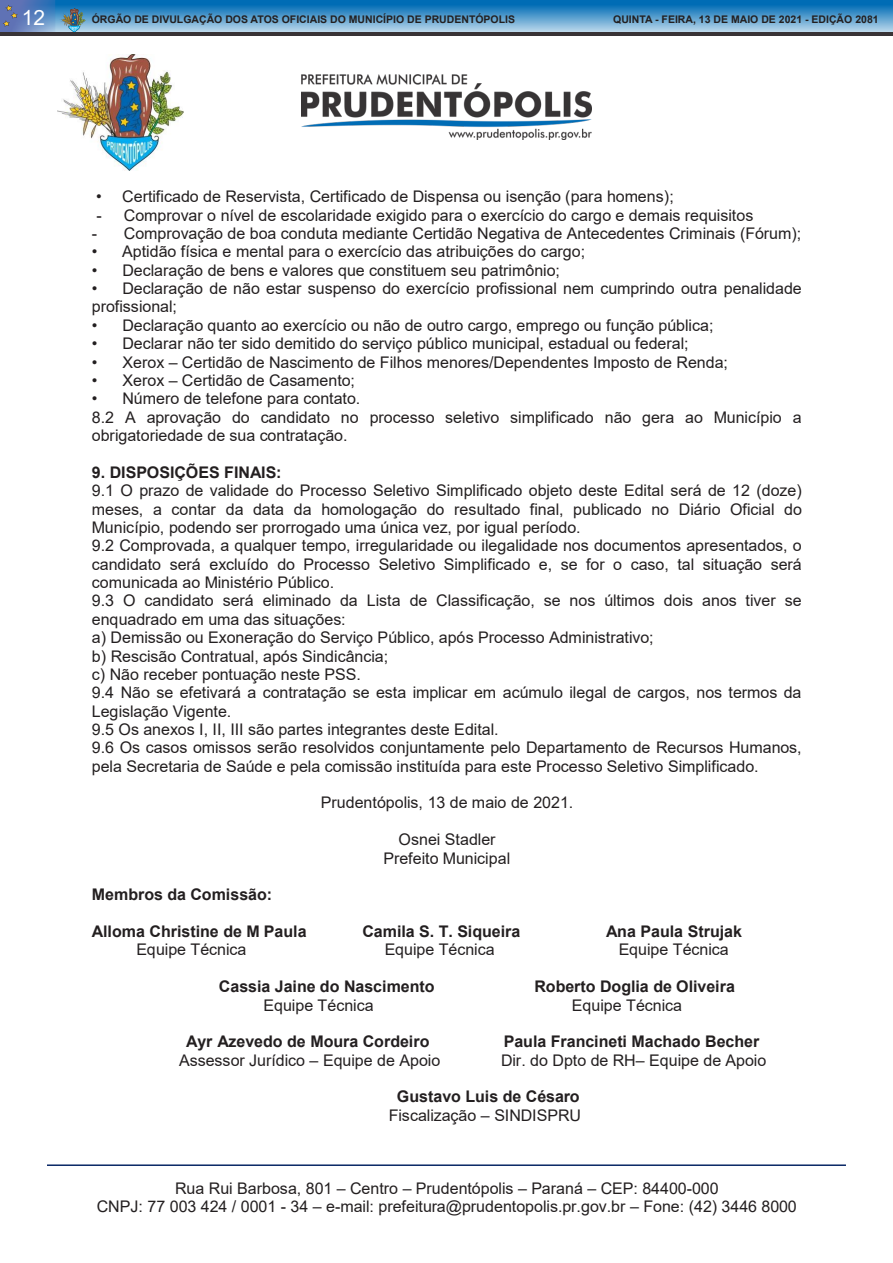
<style>
.page{position:relative;width:893px;height:1263px;background:#fff}
.page>*{position:absolute;margin:0;border:0;box-sizing:border-box;transform-origin:0 0}
.t1{font:21px "Arial";color:#fff}
.t2{font:16.05px/18.5px "Arial";color:#231f20;text-align:center}
.t3{font:700 16.05px "Arial";color:#231f20}
.t4{font:700 10.5px "Arial";color:#231f20}
.s1{font-style:inherit}
.s2{font-weight:700}
</style>
<div class="page">
<img style="left:56px;top:0;width:837px;height:32px">
<img style="left:0;top:0;width:56px;height:32px">
<svg style="left:3px;top:5px;width:15px;height:22px"></svg>
<svg style="left:59px;top:8px;width:27px;height:24px"></svg>
<hr style="left:0;top:32px;width:893px;height:4px;background:#383336">
<img style="left:302px;top:74px;width:290px;height:66px">
<img style="left:58px;top:54px;width:125px;height:117px">
<hr style="left:47px;top:1164px;width:799px;height:2px;background:#002060">
<h1 class="t1" style="left:22px;top:3px;width:25px">12</h1>
<p class="t4" style="left:92px;top:12px;width:425px">ÓRGÃO DE DIVULGAÇÃO DOS ATOS OFICIAIS DO MUNICÍPIO DE PRUDENTÓPOLIS</p>
<p class="t4" style="left:613px;top:12px;width:267px">QUINTA - FEIRA, 13 DE MAIO DE 2021 - EDIÇÃO 2081</p>
<p class="t2" style="left:96px;top:187px;width:579px"><span class="s1">•</span> Certificado de Reservista, Certificado de Dispensa ou isenção (para homens);</p>
<p class="t2" style="left:96px;top:206px;width:658px">- Comprovar o nível de escolaridade exigido para o exercício do cargo e demais requisitos</p>
<p class="t2" style="left:92px;top:224px;width:711px">- Comprovação de boa conduta mediante Certidão Negativa de Antecedentes Criminais (Fórum);</p>
<p class="t2" style="left:92px;top:242px;width:495px"><span class="s1">•</span> Aptidão física e mental para o exercício das atribuições do cargo;</p>
<p class="t2" style="left:92px;top:261px;width:470px"><span class="s1">•</span> Declaração de bens e valores que constituem seu patrimônio;</p>
<p class="t2" style="left:92px;top:279px;width:712px;text-align:left"><span class="s1">•</span> Declaração de não estar suspenso do exercício profissional nem cumprindo outra penalidade profissional;</p>
<p class="t2" style="left:92px;top:316px;width:623px"><span class="s1">•</span> Declaração quanto ao exercício ou não de outro cargo, emprego ou função pública;</p>
<p class="t2" style="left:92px;top:334px;width:598px"><span class="s1">•</span> Declarar não ter sido demitido do serviço público municipal, estadual ou federal;</p>
<p class="t2" style="left:92px;top:353px;width:638px"><span class="s1">•</span> Xerox <span class="s1">–</span> Certidão de Nascimento de Filhos menores/Dependentes Imposto de Renda;</p>
<p class="t2" style="left:92px;top:371px;width:265px"><span class="s1">•</span> Xerox <span class="s1">–</span> Certidão de Casamento;</p>
<p class="t2" style="left:92px;top:389px;width:711px;text-align:left"><span class="s1">•</span> Número de telefone para contato.<br>8.2 A aprovação do candidato no processo seletivo simplificado não gera ao Município a obrigatoriedade de sua contratação.</p>
<p class="t2" style="left:92px;top:463px;width:712px;text-align:left"><span class="s2">9. DISPOSIÇÕES FINAIS:<br></span>9.1 O prazo de validade do Processo Seletivo Simplificado objeto deste Edital será de 12 (doze) meses, a contar da data da homologação do resultado final, publicado no Diário Oficial do Município, podendo ser prorrogado uma única vez, por igual período.<br>9.2 Comprovada, a qualquer tempo, irregularidade ou ilegalidade nos documentos apresentados, o candidato será excluído do Processo Seletivo Simplificado e, se for o caso, tal situação será comunicada ao Ministério Público.<br>9.3 O candidato será eliminado da Lista de Classificação, se nos últimos dois anos tiver se enquadrado em uma das situações:<br>a) Demissão ou Exoneração do Serviço Público, após Processo Administrativo;<br>b) Rescisão Contratual, após Sindicância;<br>c) Não receber pontuação neste PSS.<br>9.4 Não se efetivará a contratação se esta implicar em acúmulo ilegal de cargos, nos termos da Legislação Vigente.<br>9.5 Os anexos I, II, III são partes integrantes deste Edital.<br>9.6 Os casos omissos serão resolvidos conjuntamente pelo Departamento de Recursos Humanos, pela Secretaria de Saúde e pela comissão instituída para este Processo Seletivo Simplificado.</p>
<p class="t2" style="left:321px;top:793px;width:254px">Prudentópolis, 13 de maio de 2021.</p>
<p class="t2" style="left:383px;top:830px;width:128px">Osnei Stadler<br>Prefeito Municipal</p>
<p class="t3" style="left:92px;top:883px;width:182px">Membros da Comissão:</p>
<p class="t3" style="left:92px;top:920px;width:216px">Alloma Christine de M Paula</p>
<p class="t3" style="left:362px;top:920px;width:159px">Camila S. T. Siqueira</p>
<p class="t3" style="left:606px;top:920px;width:137px">Ana Paula Strujak</p>
<p class="t2" style="left:137px;top:940px;width:111px">Equipe Técnica</p>
<p class="t2" style="left:385px;top:940px;width:111px">Equipe Técnica</p>
<p class="t2" style="left:619px;top:940px;width:112px">Equipe Técnica</p>
<p class="t3" style="left:219px;top:975px;width:217px">Cassia Jaine do Nascimento</p>
<p class="t3" style="left:534px;top:975px;width:202px">Roberto Doglia de Oliveira</p>
<p class="t2" style="left:263px;top:995px;width:112px">Equipe Técnica</p>
<p class="t2" style="left:572px;top:995px;width:112px">Equipe Técnica</p>
<p class="t3" style="left:186px;top:1030px;width:245px">Ayr Azevedo de Moura Cordeiro</p>
<p class="t3" style="left:504px;top:1030px;width:257px">Paula Francineti Machado Becher</p>
<p class="t2" style="left:179px;top:1051px;width:263px">Assessor Jurídico <span class="s1">–</span> Equipe de Apoio</p>
<p class="t2" style="left:501px;top:1051px;width:267px">Dir. do Dpto de RH<span class="s1">–</span> Equipe de Apoio</p>
<p class="t2" style="left:389px;top:1087px;width:194px"><span class="s2">Gustavo Luis de Césaro<br></span>Fiscalização <span class="s1">–</span> SINDISPRU</p>
<p class="t2" style="left:97px;top:1179px;width:702px">Rua Rui Barbosa, 801 <span class="s1">–</span> Centro <span class="s1">–</span> Prudentópolis <span class="s1">–</span> Paraná <span class="s1">–</span> CEP: 84400-000<br>CNPJ: 77 003 424 / 0001 - 34 <span class="s1">–</span> e-mail: prefeitura@prudentopolis.pr.gov.br <span class="s1">–</span> Fone: (42) 3446 8000</p>
</div>
